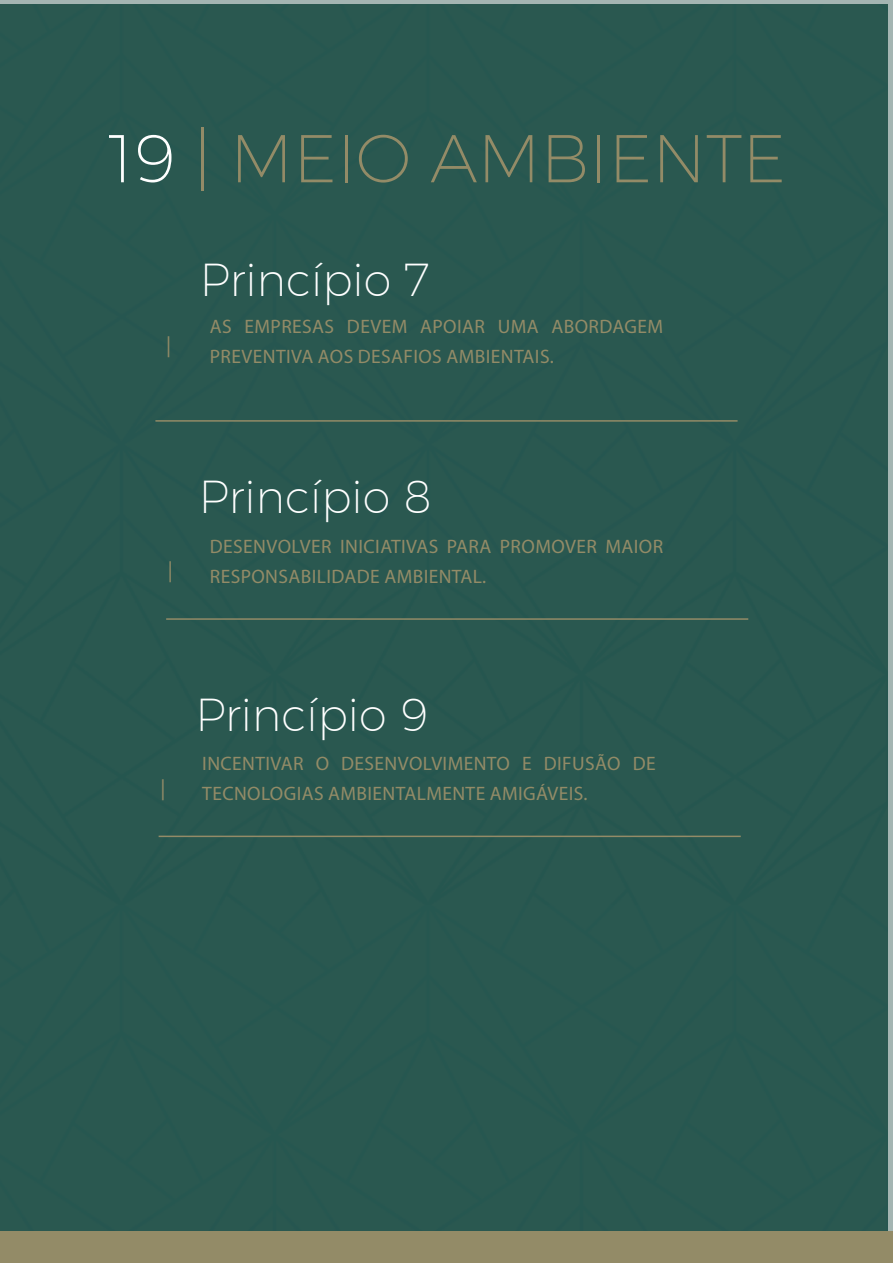
<style>
.page{position:relative;width:893px;height:1263px;background:#2a5850}
.page>*{position:absolute;margin:0;border:0;box-sizing:border-box;transform-origin:0 0}
.t1{font:200 67.5px "Montserrat";color:#938b67}
.t2{font:200 45px "Montserrat";color:#fff}
.t3{font:21px "Myriad Pro";color:#938b67}
.t4{font:19.5px/30px "Myriad Pro";letter-spacing:.02em;color:#938b67}
.s1{color:#fff}
</style>
<div class="page">
<div style="left:0;top:1231px;width:893px;height:32px;background:#938b67"></div>
<hr style="left:155px;top:420px;width:583px;height:2px;background:#938b67">
<hr style="left:166px;top:618px;width:582px;height:2px;background:#938b67">
<hr style="left:159px;top:836px;width:582px;height:1px;background:#938b67">
<p class="t1" style="left:109px;top:108px;width:679px"><span class="s1">19</span> | MEIO AMBIENTE</p>
<p class="t3" style="left:166px;top:332px;width:7px">|</p>
<p class="t2" style="left:200px;top:247px;width:231px">Princípio 7</p>
<p class="t4" style="left:210px;top:311px;width:455px">AS EMPRESAS DEVEM APOIAR UMA ABORDAGEM<br>PREVENTIVA AOS DESAFIOS AMBIENTAIS.</p>
<p class="t3" style="left:168px;top:557px;width:7px">|</p>
<p class="t2" style="left:199px;top:464px;width:235px">Princípio 8</p>
<p class="t4" style="left:210px;top:531px;width:455px">DESENVOLVER INICIATIVAS PARA PROMOVER MAIOR<br>RESPONSABILIDADE AMBIENTAL.</p>
<p class="t3" style="left:160px;top:775px;width:7px">|</p>
<p class="t2" style="left:195px;top:681px;width:235px">Princípio 9</p>
<p class="t4" style="left:202px;top:748px;width:455px">INCENTIVAR O DESENVOLVIMENTO E DIFUSÃO DE<br>TECNOLOGIAS AMBIENTALMENTE AMIGÁVEIS.</p>
</div>
